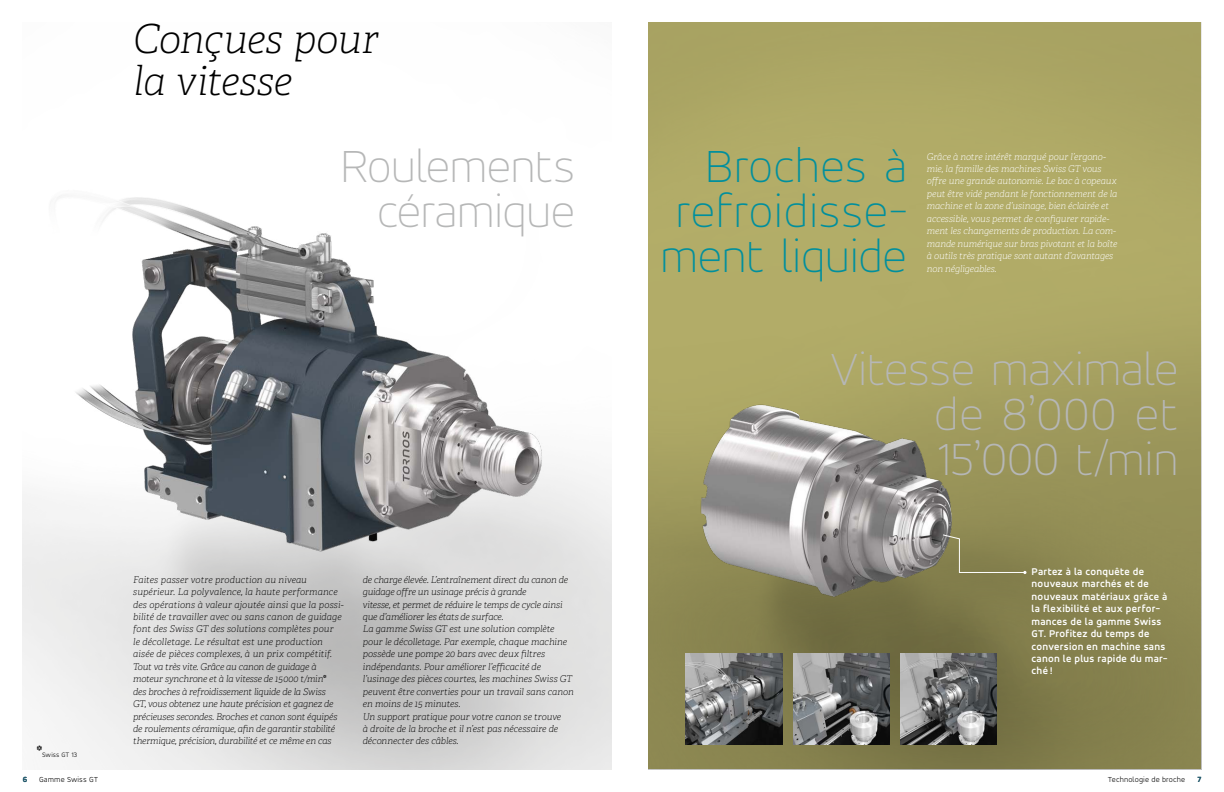
<style>
.page{position:relative;width:1224px;height:792px;background:#fff}
.page>*{position:absolute;margin:0;border:0;box-sizing:border-box;transform-origin:0 0}
.Payoff{font:100 50px/45px "Tornos Accord Alt";letter-spacing:-.02em;color:#b6b7b7;text-align:justify}
.Payoff-2{font:100 50px/45px "Tornos Accord Alt";letter-spacing:-.005em;color:#008f9d;text-align:right}
.Pages_Headline_40_pt_-_black{font:italic 100 40px/42px "Tornos Adelle";letter-spacing:-.005em;color:#000}
.Paragraph_titles_10_5pt_-_colored{font:700 10.5px/12.4px "Tornos Accord Alt";letter-spacing:.025em;color:#fff}
.Copy_Text_9_3pt_-_black_-_left_aligned{font:italic 100 9.3px/12.4px "Tornos Adelle";letter-spacing:-.01em;color:#000}
.Copy_Text_9_3pt_-_black_-_left_aligned-2{font:italic 100 9.3px/12.4px "Tornos Adelle";letter-spacing:-.015em;color:#fff}
.Page_Numbers_-_Caption{font:300 8px "Tornos Accord Alt";letter-spacing:.015em;color:#000}
.t1{font:700 8px "Tornos Accord Alt";color:#20576a}
.Tab_Accord_Light_-_light_border_-_entry_{font:300 7px "Tornos Accord Alt";letter-spacing:.02em;color:#000}
.s1{font-family:"Stencil Std";font-weight:400;font-size:15px}
.s2{font-family:"Stencil Std";font-weight:400;font-style:normal}
</style>
<div class="page">
<img style="left:22px;top:190px;width:542px;height:442px">
<img style="left:649px;top:23px;width:552px;height:746px">
<img style="left:649px;top:177px;width:363px;height:448px">
<img style="left:686px;top:653px;width:97px;height:91px">
<img style="left:793px;top:653px;width:97px;height:91px">
<img style="left:900px;top:653px;width:97px;height:91px">
<svg style="left:942px;top:534px;width:85px;height:40px;background:#8b8656"></svg>
<p class="Pages_Headline_40_pt_-_black" style="left:133px;top:18px;width:247px">Conçues pour la vitesse</p>
<p class="Payoff" style="left:340px;top:142px;width:237px">Roulements</p>
<p class="Payoff" style="left:377px;top:187px;width:200px">céramique</p>
<p class="Tab_Accord_Light_-_light_border_-_entry_" style="left:36px;top:750px;width:43px"><span class="s1">*</span>Swiss GT 13</p>
<p class="Copy_Text_9_3pt_-_black_-_left_aligned" style="left:133px;top:573px;width:212px">Faites passer votre production au niveau supérieur. La polyvalence, la haute performance des opérations à valeur ajoutée ainsi que la possi&shy;bilité de travailler avec ou sans canon de guidage font des Swiss GT des solutions complètes pour<br>le décolletage. Le résultat est une production aisée de pièces complexes, à un prix compétitif.</p>
<p class="Copy_Text_9_3pt_-_black_-_left_aligned" style="left:133px;top:660px;width:206px">Tout va très vite. Grâce au canon de guidage à moteur synchrone et à la vitesse de 15000 t/min<span class="s2">* </span>des broches à refroidissement liquide de la Swiss GT, vous obtenez une haute précision et gagnez de précieuses secondes. Broches et canon sont équipés de roulements céramique, afin de garantir stabilité thermique, précision, durabilité et ce même en cas</p>
<p class="Copy_Text_9_3pt_-_black_-_left_aligned" style="left:363px;top:573px;width:207px">de charge élevée. L’entraînement direct du canon de guidage offre un usinage précis à grande<br>vitesse, et permet de réduire le temps de cycle ainsi que d’améliorer les états de surface.</p>
<p class="Copy_Text_9_3pt_-_black_-_left_aligned" style="left:363px;top:623px;width:193px">La gamme Swiss GT est une solution complète</p>
<p class="Copy_Text_9_3pt_-_black_-_left_aligned" style="left:363px;top:636px;width:213px">pour le décolletage. Par exemple, chaque machine possède une pompe 20 bars avec deux filtres indépendants. Pour améliorer l’efficacité de l’usinage des pièces courtes, les machines Swiss GT peuvent être converties pour un travail sans canon en moins de 15 minutes.</p>
<p class="Copy_Text_9_3pt_-_black_-_left_aligned" style="left:363px;top:710px;width:200px">Un support pratique pour votre canon se trouve à droite de la broche et il n’est pas nécessaire de déconnecter des câbles.</p>
<p class="Payoff-2" style="left:660px;top:142px;width:249px">Broches à refroidisse&shy;ment liquide</p>
<p class="Copy_Text_9_3pt_-_black_-_left_aligned-2" style="left:927px;top:150px;width:192px">Grâce à notre intérêt marqué pour l’ergono&shy;mie, la famille des machines Swiss GT vous offre une grande autonomie. Le bac à copeaux peut être vidé pendant le fonctionnement de la machine et la zone d’usinage, bien éclairée et accessible, vous permet de configurer rapide&shy;ment les changements de production. La com&shy;mande numérique sur bras pivotant et la boîte à outils très pratique sont autant d’avantages non négligeables.</p>
<p class="Payoff" style="left:934px;top:345px;width:246px;text-indent:-103px">Vitesse maximale de 8’000 et 15’000 t/min</p>
<p class="Paragraph_titles_10_5pt_-_colored" style="left:1032px;top:565px;width:137px">Partez à la conquête de nouveaux marchés et de nouveaux matériaux grâce à la flexibilité et aux perfor&shy;mances de la gamme Swiss<br>GT. Profitez du temps de conversion en machine sans canon le plus rapide du mar&shy;ché !</p>
<p class="Page_Numbers_-_Caption" style="left:1108px;top:774px;width:79px">Technologie de broche</p>
<p class="t1" style="left:23px;top:774px;width:6px">6</p>
<p class="Page_Numbers_-_Caption" style="left:39px;top:774px;width:61px">Gamme Swiss GT</p>
<p class="t1" style="left:1198px;top:774px;width:5px">7</p>
</div>
